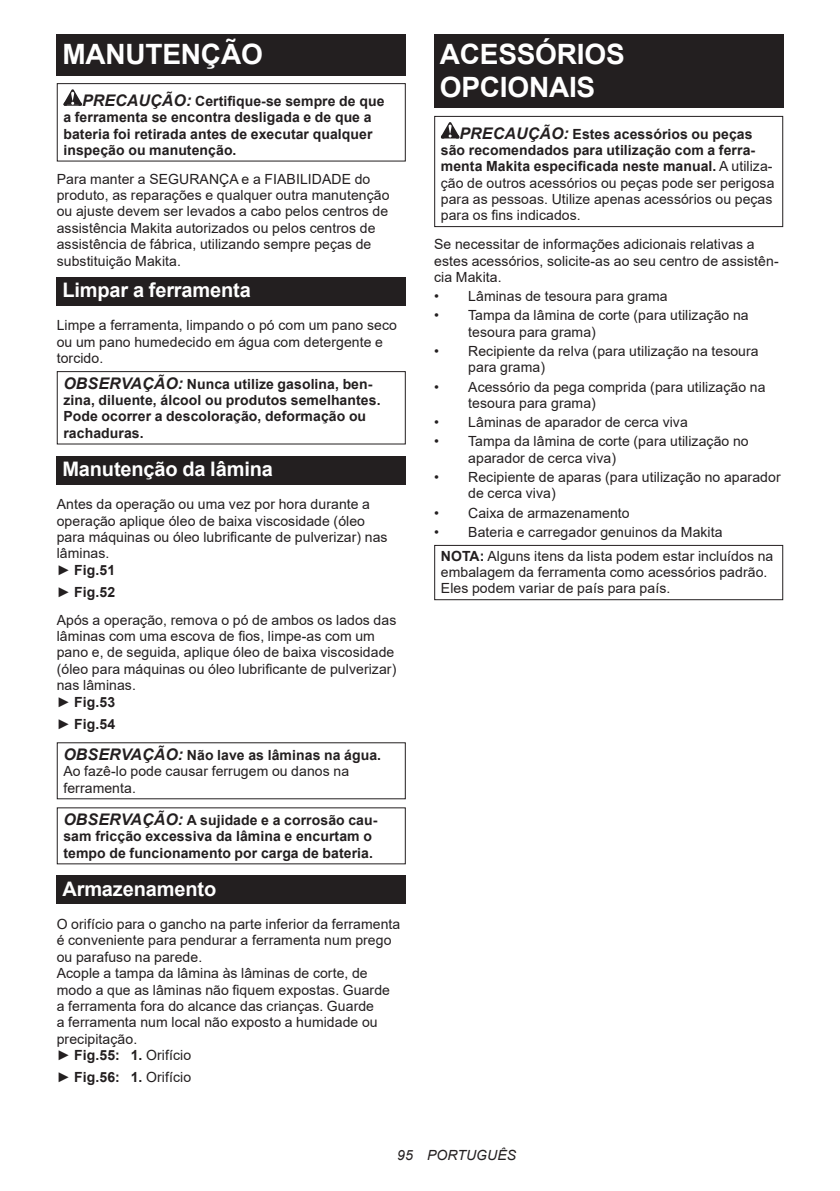
<style>
.page{position:relative;width:840px;height:1191px;background:#fff}
.page>*{position:absolute;margin:0;border:0;box-sizing:border-box;transform-origin:0 0}
.t1{font:700 28px/32.8px "Arial";letter-spacing:-.01em;color:#fff}
.t2{font:700 20px "Arial";letter-spacing:-.01em;color:#fff}
.t3{font:14px/16.4px "Arial";letter-spacing:.005em;color:#231f20}
.t4{font:700 14px/16.4px "Arial";letter-spacing:.005em;color:#231f20}
.t5{font:italic 14px "Arial";letter-spacing:.005em;color:#231f20}
.s1{font-style:italic;font-size:16px}
.s2{font-weight:700}
.s3{font-weight:400}
.s4{font-weight:700;font-style:italic;font-size:16px}
</style>
<div class="page">
<div style="left:57px;top:34px;width:348px;height:41px;background:#231f20"></div>
<svg style="left:63px;top:89px;width:19px;height:17px"></svg>
<div style="left:57px;top:83px;width:348px;height:79px;border:1px solid #231f20"></div>
<div style="left:57px;top:277px;width:348px;height:28px;background:#231f20"></div>
<div style="left:57px;top:371px;width:348px;height:73px;border:1px solid #231f20"></div>
<div style="left:57px;top:456px;width:348px;height:28px;background:#231f20"></div>
<div style="left:57px;top:875px;width:348px;height:29px;background:#231f20"></div>
<div style="left:434px;top:34px;width:348px;height:74px;background:#231f20"></div>
<svg style="left:440px;top:122px;width:19px;height:16px"></svg>
<div style="left:434px;top:116px;width:348px;height:111px;border:1px solid #231f20"></div>
<div style="left:434px;top:545px;width:348px;height:55px;border:1px solid #231f20"></div>
<h1 class="t1" style="left:62px;top:38px;width:202px">MANUTENÇÃO</h1>
<p class="t4" style="left:63px;top:93px;width:322px;text-indent:19px"><span class="s1">PRECAUÇÃO:</span> Certifique-se sempre de que a ferramenta se encontra desligada e de que a bateria foi retirada antes de executar qualquer inspeção ou manutenção.</p>
<p class="t3" style="left:57px;top:170px;width:334px">Para manter a SEGURANÇA e a FIABILIDADE do produto, as reparações e qualquer outra manutenção ou ajuste devem ser levados a cabo pelos centros de assistência Makita autorizados ou pelos centros de assistência de fábrica, utilizando sempre peças de substituição Makita.</p>
<h2 class="t2" style="left:62px;top:276px;width:190px">Limpar a ferramenta</h2>
<p class="t3" style="left:57px;top:317px;width:341px">Limpe a ferramenta, limpando o pó com um pano seco ou um pano humedecido em água com detergente e torcido.</p>
<p class="t4" style="left:63px;top:376px;width:318px"><span class="s1">OBSERVAÇÃO:</span> Nunca utilize gasolina, ben&shy;zina, diluente, álcool ou produtos semelhantes.<br>Pode ocorrer a descoloração, deformação ou rachaduras.</p>
<h2 class="t2" style="left:62px;top:455px;width:212px">Manutenção da lâmina</h2>
<p class="t3" style="left:57px;top:496px;width:332px">Antes da operação ou uma vez por hora durante a operação aplique óleo de baixa viscosidade (óleo para máquinas ou óleo lubrificante de pulverizar) nas lâminas.<br>► <span class="s2">Fig.51</span></p>
<p class="t3" style="left:57px;top:578px;width:341px;line-height:27.8px">► <span class="s2">Fig.52<br></span>Após a operação, remova o pó de ambos os lados das</p>
<p class="t3" style="left:57px;top:628px;width:341px">lâminas com uma escova de fios, limpe-as com um pano e, de seguida, aplique óleo de baixa viscosidade (óleo para máquinas ou óleo lubrificante de pulverizar) nas lâminas.<br>► <span class="s2">Fig.53</span></p>
<p class="t4" style="left:57px;top:715px;width:60px"><span class="s3">►</span> Fig.54</p>
<p class="t3" style="left:63px;top:746px;width:319px"><span class="s4">OBSERVAÇÃO:</span> <span class="s2">Não lave as lâminas na água.<br></span>Ao fazê-lo pode causar ferrugem ou danos na ferramenta.</p>
<p class="t4" style="left:63px;top:812px;width:315px"><span class="s1">OBSERVAÇÃO:</span> A sujidade e a corrosão cau&shy;sam fricção excessiva da lâmina e encurtam o tempo de funcionamento por carga de bateria.</p>
<h2 class="t2" style="left:62px;top:874px;width:155px">Armazenamento</h2>
<p class="t3" style="left:57px;top:916px;width:345px">O orifício para o gancho na parte inferior da ferramenta é conveniente para pendurar a ferramenta num prego ou parafuso na parede.<br>Acople a tampa da lâmina às lâminas de corte, de modo a que as lâminas não fiquem expostas. Guarde a ferramenta fora do alcance das crianças. Guarde<br>a ferramenta num local não exposto a humidade ou precipitação.<br>► <span class="s2">Fig.55: 1.</span> Orifício</p>
<p class="t3" style="left:57px;top:1069px;width:136px">► <span class="s2">Fig.56: 1.</span> Orifício</p>
<h1 class="t1" style="left:439px;top:38px;width:186px">ACESSÓRIOS<br>OPCIONAIS</h1>
<p class="t3" style="left:440px;top:125px;width:335px;text-indent:19px"><span class="s4">PRECAUÇÃO:</span> <span class="s2">Estes acessórios ou peças são recomendados para utilização com a ferra&shy;menta Makita especificada neste manual.</span> A utiliza&shy;ção de outros acessórios ou peças pode ser perigosa para as pessoas. Utilize apenas acessórios ou peças para os fins indicados.</p>
<p class="t3" style="left:434px;top:236px;width:346px">Se necessitar de informações adicionais relativas a estes acessórios, solicite-as ao seu centro de assistên&shy;cia Makita.</p>
<p class="t3" style="left:434px;top:288px;width:235px">• Lâminas de tesoura para grama</p>
<p class="t3" style="left:468px;top:307px;width:282px;text-indent:-34px">• Tampa da lâmina de corte (para utilização na tesoura para grama)</p>
<p class="t3" style="left:468px;top:343px;width:292px;text-indent:-34px">• Recipiente da relva (para utilização na tesoura para grama)</p>
<p class="t3" style="left:468px;top:378px;width:298px;text-indent:-34px">• Acessório da pega comprida (para utilização na tesoura para grama)</p>
<p class="t3" style="left:434px;top:414px;width:255px">• Lâminas de aparador de cerca viva</p>
<p class="t3" style="left:468px;top:433px;width:282px;text-indent:-34px">• Tampa da lâmina de corte (para utilização no aparador de cerca viva)</p>
<p class="t3" style="left:468px;top:469px;width:314px;text-indent:-34px">• Recipiente de aparas (para utilização no aparador de cerca viva)</p>
<p class="t3" style="left:434px;top:504px;width:197px">• Caixa de armazenamento</p>
<p class="t3" style="left:440px;top:520px;width:334px;line-height:23.8px;text-indent:-7px">• Bateria e carregador genuinos da Makita<br><span class="s2">NOTA:</span> Alguns itens da lista podem estar incluídos na</p>
<p class="t3" style="left:440px;top:564px;width:328px">embalagem da ferramenta como acessórios padrão.<br>Eles podem variar de país para país.</p>
<p class="t5" style="left:397px;top:1146px;width:120px">95 PORTUGUÊS</p>
</div>
